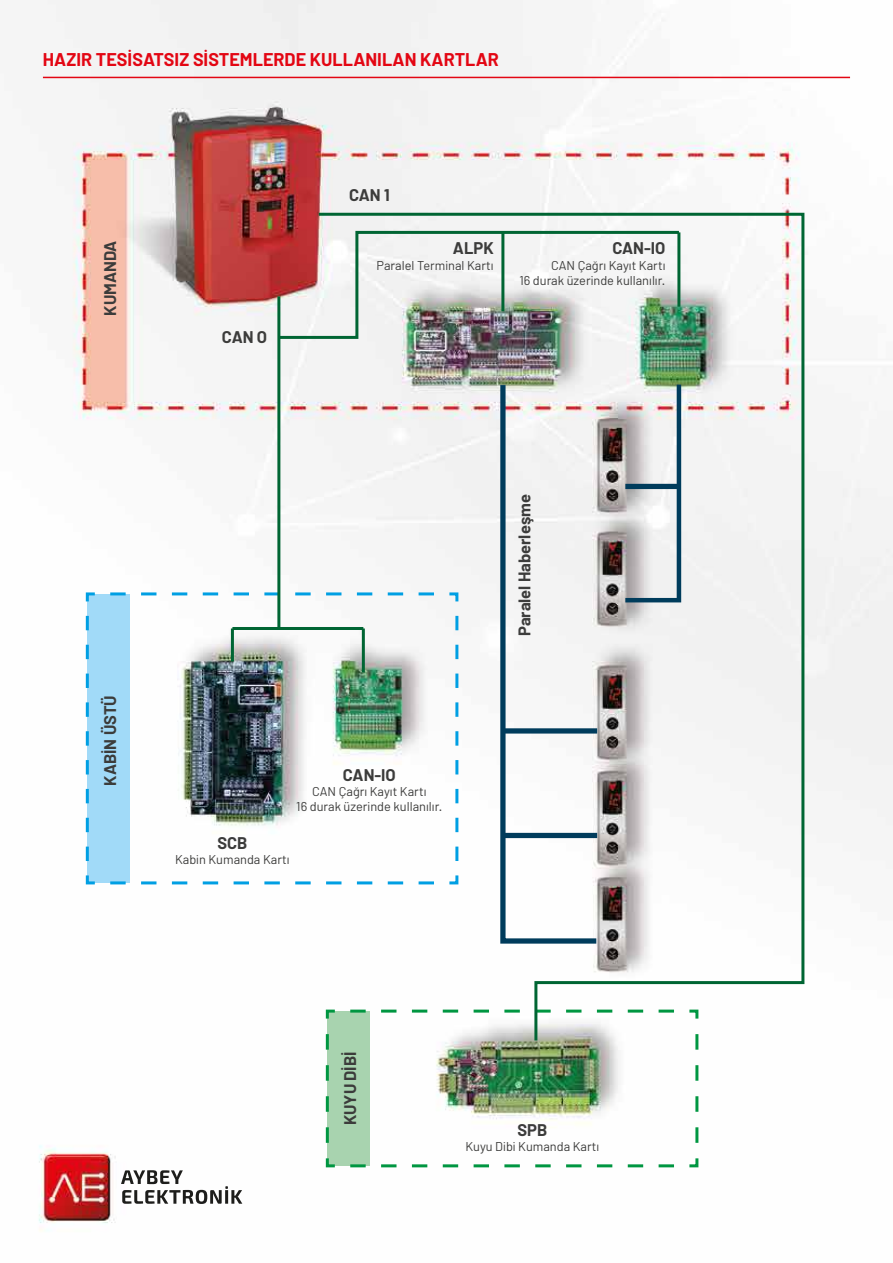
<style>
.page{position:relative;width:893px;height:1263px;background:#fff}
.page>*{position:absolute;margin:0;border:0;box-sizing:border-box;transform-origin:0 0}
.t1{font:700 18px "Barlow";color:#e30613}
.t2{font:700 16.5px "Barlow";color:#3c3c3b}
.t3{font:12.75px/15.3px "Barlow";color:#3c3c3b;text-align:right}
</style>
<div class="page">
<img style="left:38px;top:0;width:855px;height:1231px">
<div style="left:87px;top:594px;width:43px;height:289px;background:#a1daf8"></div>
<svg style="left:84px;top:872px;width:232px;height:14px"></svg>
<svg style="left:84px;top:591px;width:14px;height:270px"></svg>
<svg style="left:110px;top:591px;width:206px;height:13px"></svg>
<div style="left:327px;top:1011px;width:43px;height:155px;background:#a8d3af"></div>
<svg style="left:324px;top:1155px;width:350px;height:14px"></svg>
<svg style="left:324px;top:1043px;width:5px;height:100px"></svg>
<svg style="left:686px;top:1043px;width:14px;height:126px"></svg>
<hr style="left:277px;top:296px;width:3px;height:332px;background:#006533">
<hr style="left:232px;top:627px;width:131px;height:3px;background:#006533">
<svg style="left:276px;top:229px;width:40px;height:111px"></svg>
<hr style="left:231px;top:628px;width:3px;height:33px;background:#006533">
<svg style="left:316px;top:211px;width:490px;height:832px"></svg>
<hr style="left:43px;top:77px;width:807px;height:1px;background:#e30613">
<svg style="left:121px;top:1170px;width:121px;height:34px"></svg>
<h1 class="t1" style="left:43px;top:48px;width:457px">HAZIR TESİSATSIZ SİSTEMLERDE KULLANILAN KARTLAR</h1>
<p class="t2" style="left:100px;top:316px;width:76px;rotate:-90deg">KUMANDA</p>
<p class="t2" style="left:222px;top:326px;width:47px">CAN O</p>
<p class="t2" style="left:349px;top:185px;width:42px">CAN 1</p>
<p class="t2" style="left:453px;top:238px;width:42px">ALPK</p>
<p class="t3" style="left:377px;top:257px;width:119px">Paralel Terminal Kartı</p>
<p class="t2" style="left:612px;top:238px;width:55px">CAN-IO</p>
<p class="t3" style="left:519px;top:257px;width:148px">CAN Çağrı Kayıt Kartı<br>16 durak üzerinde kullanılır.</p>
<p class="t2" style="left:100px;top:786px;width:92px;rotate:-90deg">KABİN ÜSTÜ</p>
<p class="t2" style="left:343px;top:764px;width:55px">CAN-IO</p>
<p class="t3" style="left:296px;top:783px;width:148px;text-align:center">CAN Çağrı Kayıt Kartı<br>16 durak üzerinde kullanılır.</p>
<p class="t2" style="left:217px;top:833px;width:32px">SCB</p>
<p class="t3" style="left:175px;top:852px;width:116px">Kabin Kumanda Kartı</p>
<p class="t2" style="left:514px;top:636px;width:143px;rotate:-90deg">Paralel Haberleşme</p>
<p class="t2" style="left:340px;top:1125px;width:75px;rotate:-90deg">KUYU DİBİ</p>
<p class="t2" style="left:517px;top:1120px;width:31px">SPB</p>
<p class="t3" style="left:465px;top:1138px;width:135px">Kuyu Dibi Kumanda Kartı</p>
</div>
